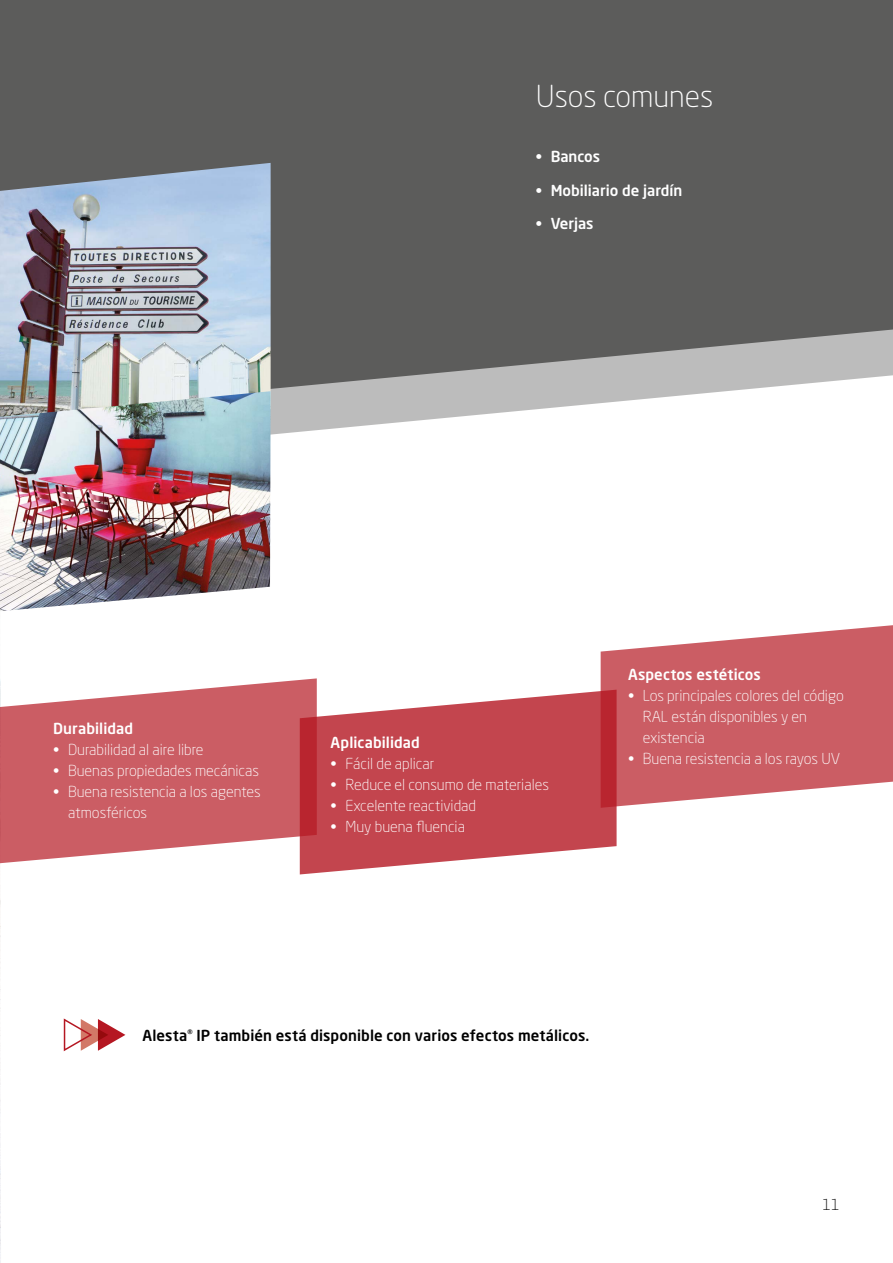
<style>
.page{position:relative;width:893px;height:1263px;background:#fff}
.page>*{position:absolute;margin:0;border:0;box-sizing:border-box;transform-origin:0 0}
.t1{font:300 30px "Neo Sans Pro";color:#fff}
.t2{font:300 15px/21px "Neo Sans Pro";color:#fff}
.t3{font:500 15px "Neo Sans Pro";letter-spacing:.005em;color:#fff}
.t4{font:500 15px "Neo Sans Pro";letter-spacing:.005em;color:#000}
.t5{font:300 15px "Neo Sans Pro";color:#000}
</style>
<div class="page">
<svg style="left:271px;top:415px;width:204px;height:20px"></svg>
<svg style="left:0;top:0;width:893px;height:415px;fill:#5c5c5b"></svg>
<img style="left:0;top:863px;width:1px;height:400px">
<img style="left:0;top:163px;width:271px;height:228px">
<img style="left:0;top:391px;width:271px;height:220px">
<svg style="left:601px;top:625px;width:292px;height:182px;fill:#cb5d64"></svg>
<svg style="left:0;top:678px;width:317px;height:185px;fill:#cb5d64"></svg>
<svg style="left:300px;top:690px;width:317px;height:184px;fill:#c3454e"></svg>
<svg style="left:63px;top:1018px;width:62px;height:34px"></svg>
<h1 class="t1" style="left:536px;top:78px;width:179px">Usos comunes</h1>
<p class="t3" style="left:536px;top:147px;width:66px">• Bancos</p>
<p class="t3" style="left:536px;top:181px;width:148px">• Mobiliario de jardín</p>
<p class="t3" style="left:536px;top:214px;width:59px">• Verjas</p>
<p class="t3" style="left:53px;top:719px;width:82px">Durabilidad</p>
<p class="t2" style="left:53px;top:739px;width:152px">• Durabilidad al aire libre</p>
<p class="t2" style="left:53px;top:760px;width:207px">• Buenas propiedades mecánicas</p>
<p class="t2" style="left:68px;top:781px;width:194px;text-indent:-15px">• Buena resistencia a los agentes atmosféricos</p>
<p class="t3" style="left:331px;top:733px;width:91px">Aplicabilidad</p>
<p class="t2" style="left:331px;top:753px;width:105px">• Fácil de aplicar</p>
<p class="t2" style="left:331px;top:774px;width:220px">• Reduce el consumo de materiales</p>
<p class="t2" style="left:331px;top:795px;width:147px">• Excelente reactividad</p>
<p class="t2" style="left:331px;top:816px;width:136px">• Muy buena fluencia</p>
<p class="t3" style="left:628px;top:665px;width:134px">Aspectos estéticos</p>
<p class="t2" style="left:643px;top:685px;width:202px;text-indent:-15px">• Los principales colores del código<br>RAL están disponibles y en existencia</p>
<p class="t2" style="left:628px;top:748px;width:214px">• Buena resistencia a los rayos UV</p>
<p class="t4" style="left:142px;top:1025px;width:449px">Alesta<sup>®</sup> IP también está disponible con varios efectos metálicos.</p>
<p class="t5" style="left:822px;top:1195px;width:19px">11</p>
</div>
